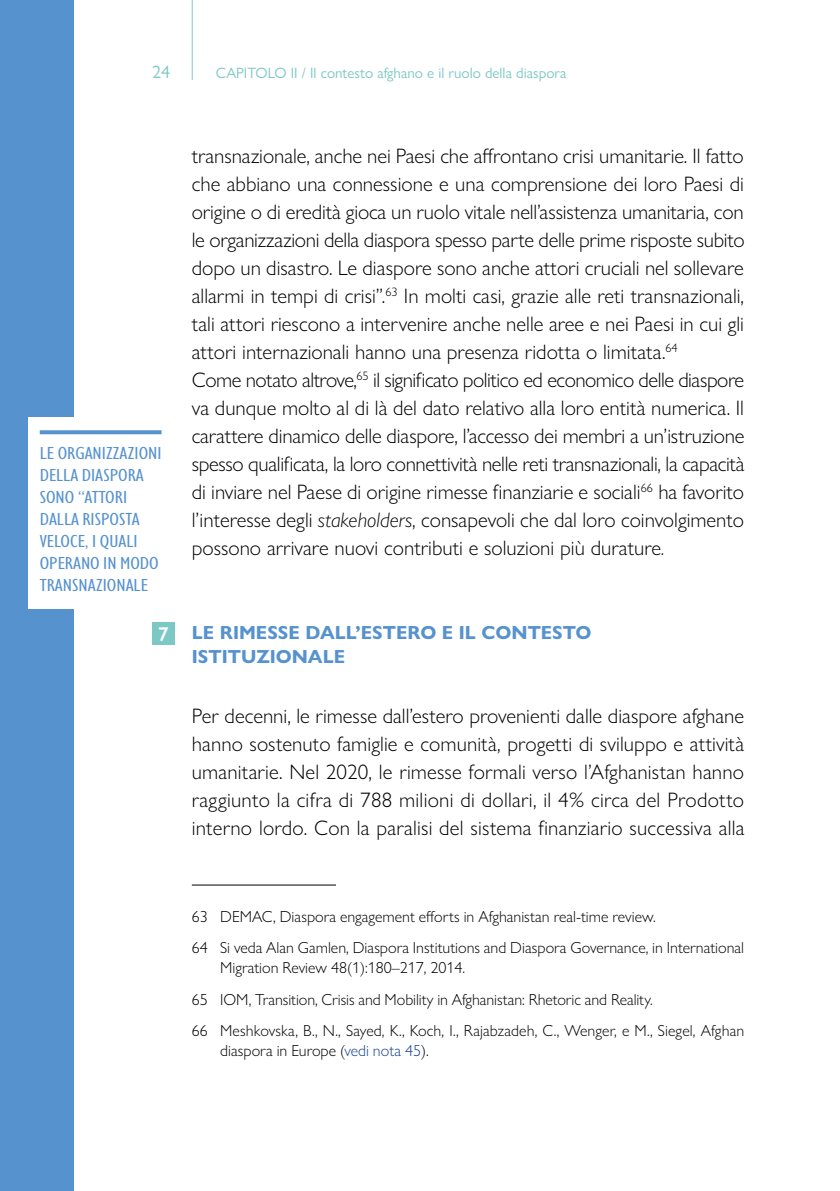
<style>
.page{position:relative;width:840px;height:1191px;background:#fff}
.page>*{position:absolute;margin:0;border:0;box-sizing:border-box;transform-origin:0 0}
.TESTO{font:300 21px/28px "Gill Sans Nova";color:#000;text-align:justify}
.t1{font:600 20px "Gill Sans Nova";color:#fff}
.Heading_3{font:700 19px/24px "Gill Sans Nova";color:#5692ce}
.t2{font:condensed 18px/22px "Gill Sans Nova";color:#5692ce;scale:1.33 1}
.t3{font:18px "Gill Sans Nova";color:#7cc8c5}
.note{font:300 16px/20px "Gill Sans Nova";color:#000}
.t4{font:15px "Gill Sans Nova";color:#7cc8c5}
.s1{font-style:italic}
.s2{color:#164190}
</style>
<div class="page">
<hr style="left:191px;top:0;width:1px;height:80px;background:#7cc8c5">
<div style="left:0;top:0;width:74px;height:1191px;background:#5692ce"></div>
<hr style="left:192px;top:884px;width:144px;height:1px;background:#000">
<div style="left:152px;top:622px;width:23px;height:23px;background:#7cc8c5"></div>
<div style="left:28px;top:417px;width:145px;height:191px;background:#fff"></div>
<svg style="left:40px;top:430px;width:121px;height:4px"></svg>
<p class="t3" style="left:152px;top:61px;width:19px">24</p>
<p class="t4" style="left:216px;top:63px;width:352px">CAPITOLO II / Il contesto afghano e il ruolo della diaspora</p>
<p class="t2" style="left:40px;top:442px;width:93px">LE ORGANIZZAZIONI<br>DELLA DIASPORA<br>SONO “ATTORI<br>DALLA RISPOSTA<br>VELOCE, I QUALI<br>OPERANO IN MODO<br>TRANSNAZIONALE</p>
<p class="t1" style="left:158px;top:621px;width:12px">7</p>
<p class="TESTO" style="left:192px;top:142px;width:554px">transnazionale, anche nei Paesi che affrontano crisi umanitarie. Il fatto che abbiano una connessione e una comprensione dei loro Paesi di origine o di eredità gioca un ruolo vitale nell’assistenza umanitaria, con le organizzazioni della diaspora spesso parte delle prime risposte subito dopo un disastro. Le diaspore sono anche attori cruciali nel sollevare allarmi in tempi di crisi”.<sup>63</sup> In molti casi, grazie alle reti transnazionali, tali attori riescono a intervenire anche nelle aree e nei Paesi in cui gli attori internazionali hanno una presenza ridotta o limitata.<sup>64</sup></p>
<p class="TESTO" style="left:192px;top:366px;width:554px">Come notato altrove,<sup>65</sup> il significato politico ed economico delle diaspore va dunque molto al di là del dato relativo alla loro entità numerica. Il carattere dinamico delle diaspore, l’accesso dei membri a un’istruzione spesso qualificata, la loro connettività nelle reti transnazionali, la capacità di inviare nel Paese di origine rimesse finanziarie e sociali<sup>66</sup> ha favorito l’interesse degli <span class="s1">stakeholders</span>, consapevoli che dal loro coinvolgimento possono arrivare nuovi contributi e soluzioni più durature<span class="s1">.</span></p>
<p class="Heading_3" style="left:192px;top:620px;width:401px">LE RIMESSE DALL’ESTERO E IL CONTESTO<br>ISTITUZIONALE</p>
<p class="TESTO" style="left:192px;top:702px;width:554px">Per decenni, le rimesse dall’estero provenienti dalle diaspore afghane hanno sostenuto famiglie e comunità, progetti di sviluppo e attività umanitarie. Nel 2020, le rimesse formali verso l’Afghanistan hanno raggiunto la cifra di 788 milioni di dollari, il 4% circa del Prodotto interno lordo. Con la paralisi del sistema finanziario successiva alla</p>
<p class="note" style="left:192px;top:906px;width:465px">63 DEMAC, Diaspora engagement efforts in Afghanistan real-time review.</p>
<p class="note" style="left:220px;top:937px;width:525px;text-indent:-28px">64 Si veda Alan Gamlen, Diaspora Institutions and Diaspora Governance, in International<br>Migration Review 48(1):180–217, 2014.</p>
<p class="note" style="left:192px;top:989px;width:462px">65 IOM, Transition, Crisis and Mobility in Afghanistan: Rhetoric and Reality.</p>
<p class="note" style="left:220px;top:1020px;width:525px;text-indent:-28px">66 Meshkovska, B., N., Sayed, K., Koch, I., Rajabzadeh, C., Wenger, e M., Siegel, Afghan diaspora in Europe (<span class="s2">vedi nota 45</span>).</p>
</div>
